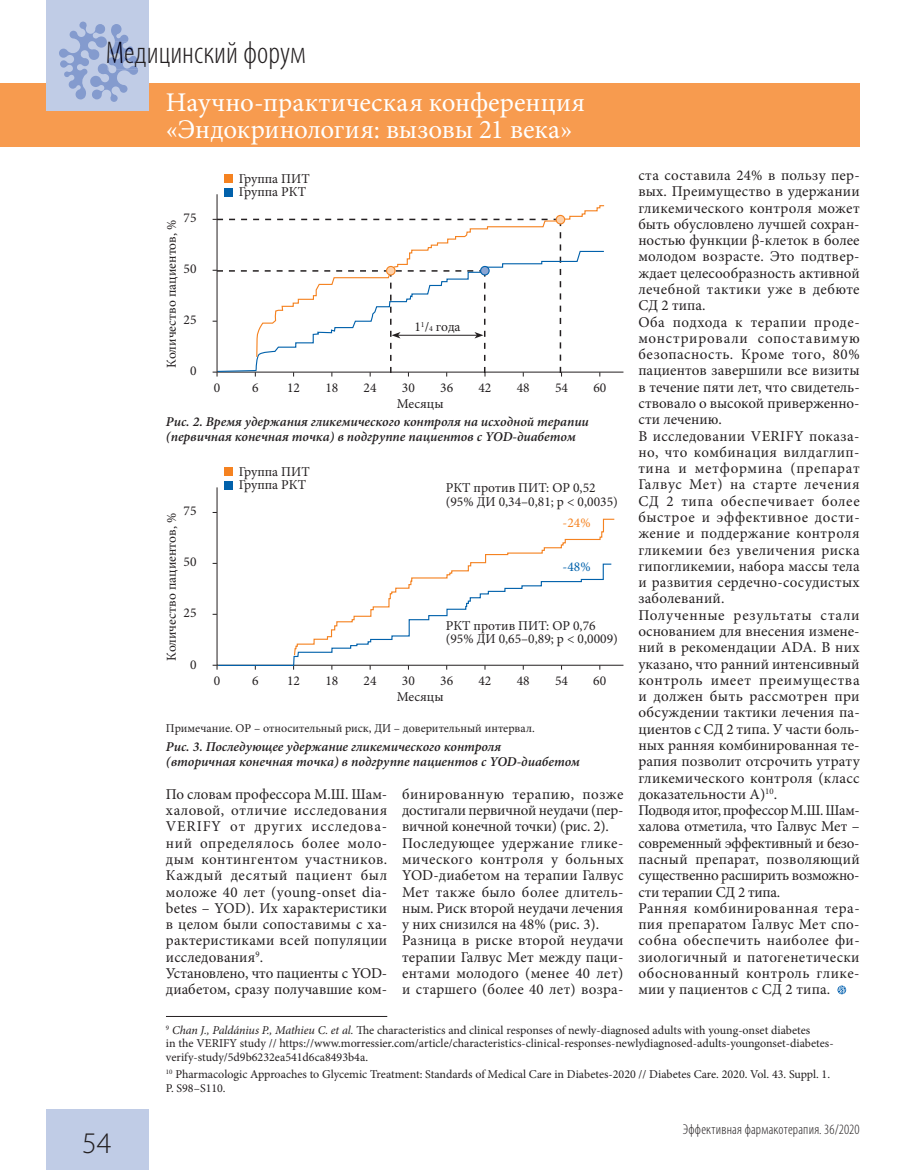
<style>
.page{position:relative;width:915px;height:1170px;background:#fff}
.page>*{position:absolute;margin:0;border:0;box-sizing:border-box;transform-origin:0 0}
.t1{font:300 condensed 31.5px "Myriad Pro";color:#231f20}
.t2{font:300 30px "Myriad Pro";color:#231f20}
.t3{font:27px/27px "Minion Pro";color:#fff}
.t4{font:15px/16.4px "Minion Pro";letter-spacing:.015em;color:#231f20}
.t5{font:300 condensed 14.25px "Myriad Pro";letter-spacing:.015em;color:#231f20}
.t6{font:13.5px/13.5px "Minion Pro";color:#231f20}
.t7{font:italic 600 13.5px/15px "Minion Pro";color:#231f20}
.t8{font:13.5px "Minion Pro";color:#f58220}
.t9{font:13.5px "Minion Pro";color:#0161ab}
.t10{font:12px/13.5px "Minion Pro";color:#231f20}
.t11{font:italic 12px "Minion Pro";letter-spacing:-.01em;color:#231f20}
.s1{font-size:7.8px}
</style>
<div class="page">
<div style="left:0;top:83px;width:859px;height:64px;background:#f79b4f"></div>
<div style="left:47px;top:0;width:102px;height:111px;background:#c0cce6"></div>
<div style="left:47px;top:1108px;width:102px;height:61px;background:#c0cce6"></div>
<svg style="left:59px;top:22px;width:79px;height:80px"></svg>
<div style="left:224px;top:174px;width:8px;height:9px;background:#f58220"></div>
<div style="left:224px;top:188px;width:8px;height:8px;background:#0161ab"></div>
<div style="left:224px;top:467px;width:8px;height:9px;background:#f58220"></div>
<div style="left:224px;top:481px;width:8px;height:8px;background:#0161ab"></div>
<svg style="left:212px;top:219px;width:350px;height:157px"></svg>
<svg style="left:217px;top:250px;width:387px;height:122px"></svg>
<svg style="left:255px;top:205px;width:350px;height:153px"></svg>
<div style="left:556px;top:215px;width:8px;height:9px;background:#fdd1aa;border-radius:50%"></div>
<div style="left:555px;top:215px;width:10px;height:9px;border:1px solid #f58220;border-radius:50%"></div>
<div style="left:386px;top:266px;width:9px;height:9px;background:#fdd1aa;border-radius:50%"></div>
<div style="left:386px;top:266px;width:9px;height:9px;border:1px solid #f58220;border-radius:50%"></div>
<svg style="left:212px;top:563px;width:400px;height:106px"></svg>
<svg style="left:293px;top:518px;width:322px;height:138px"></svg>
<hr style="left:166px;top:1016px;width:221px;height:1px;background:#231f20">
<svg style="left:837px;top:985px;width:8px;height:8px"></svg>
<h1 class="t1" style="left:106px;top:34px;width:201px">Медицинский форум</h1>
<h3 class="t3" style="left:166px;top:89px;width:420px">Научно-практическая конференция «Эндокринология: вызовы 21 века»</h3>
<p class="t6" style="left:183px;top:211px;width:14px">75</p>
<p class="t6" style="left:165px;top:368px;width:149px;rotate:-90deg">Количество пациентов, %</p>
<p class="t6" style="left:183px;top:262px;width:14px">50</p>
<p class="t6" style="left:183px;top:313px;width:14px">25</p>
<p class="t6" style="left:190px;top:364px;width:8px">0</p>
<p class="t6" style="left:239px;top:172px;width:72px">Группа ПИТ<br>Группа РКТ</p>
<p class="t6" style="left:414px;top:320px;width:48px">1<sup>1</sup>/<span class="s1">4</span> года</p>
<p class="t6" style="left:214px;top:380px;width:8px">0</p>
<p class="t6" style="left:252px;top:380px;width:8px">6</p>
<p class="t6" style="left:287px;top:380px;width:14px">12</p>
<p class="t6" style="left:325px;top:380px;width:14px">18</p>
<p class="t6" style="left:363px;top:380px;width:14px">24</p>
<p class="t6" style="left:402px;top:380px;width:14px">30</p>
<p class="t6" style="left:440px;top:380px;width:14px">36</p>
<p class="t6" style="left:478px;top:380px;width:14px">42</p>
<p class="t6" style="left:516px;top:380px;width:14px">48</p>
<p class="t6" style="left:555px;top:380px;width:14px">54</p>
<p class="t6" style="left:593px;top:380px;width:14px">60</p>
<p class="t6" style="left:396px;top:397px;width:48px">Месяцы</p>
<p class="t7" style="left:166px;top:413px;width:424px">Рис. 2. Время удержания гликемического контроля на исходной терапии (первичная конечная точка) в подгруппе пациентов с YOD-диабетом</p>
<p class="t6" style="left:183px;top:504px;width:14px">75</p>
<p class="t6" style="left:165px;top:661px;width:149px;rotate:-90deg">Количество пациентов, %</p>
<p class="t6" style="left:183px;top:555px;width:14px">50</p>
<p class="t6" style="left:183px;top:606px;width:14px">25</p>
<p class="t6" style="left:190px;top:657px;width:8px">0</p>
<p class="t6" style="left:239px;top:465px;width:72px">Группа ПИТ<br>Группа РКТ</p>
<p class="t6" style="left:445px;top:481px;width:173px">РКТ против ПИТ: ОР 0,52 (95% ДИ 0,34–0,81; p &lt; 0,0035)</p>
<p class="t8" style="left:562px;top:513px;width:29px">-24%</p>
<p class="t9" style="left:562px;top:557px;width:29px">-48%</p>
<p class="t6" style="left:445px;top:618px;width:173px">РКТ против ПИТ: ОР 0,76 (95% ДИ 0,65–0,89; p &lt; 0,0009)</p>
<p class="t6" style="left:214px;top:673px;width:8px">0</p>
<p class="t6" style="left:252px;top:673px;width:8px">6</p>
<p class="t6" style="left:287px;top:673px;width:14px">12</p>
<p class="t6" style="left:325px;top:673px;width:14px">18</p>
<p class="t6" style="left:363px;top:673px;width:14px">24</p>
<p class="t6" style="left:402px;top:673px;width:14px">30</p>
<p class="t6" style="left:440px;top:673px;width:14px">36</p>
<p class="t6" style="left:478px;top:673px;width:14px">42</p>
<p class="t6" style="left:516px;top:673px;width:14px">48</p>
<p class="t6" style="left:555px;top:673px;width:14px">54</p>
<p class="t6" style="left:593px;top:673px;width:14px">60</p>
<p class="t6" style="left:396px;top:690px;width:48px">Месяцы</p>
<p class="t10" style="left:166px;top:721px;width:370px">Примечание. ОР – относительный риск, ДИ – доверительный интервал.</p>
<p class="t7" style="left:166px;top:739px;width:415px">Рис. 3. Последующее удержание гликемического контроля<br>(вторичная конечная точка) в подгруппе пациентов с YOD-диабетом</p>
<p class="t4" style="left:166px;top:786px;width:223px">По словам профессора М.Ш. Шам&shy;халовой, отличие исследования<br>VERIFY от других исследова&shy;ний определялось более моло&shy;дым контингентом участников.<br>Каждый десятый пациент был моложе 40 лет (young-onset dia&shy;betes – YOD). Их характеристики в целом были сопоставимы с ха&shy;рактеристиками всей популяции исследования<sup>9</sup>.<br>Установлено, что пациенты с YOD&shy;диабетом, сразу получавшие ком-</p>
<p class="t4" style="left:402px;top:786px;width:223px">бинированную терапию, позже достигали первичной не удачи (пер&shy;вичной конечной точки) (рис. 2).<br>Последующее удержание глике&shy;мического контроля у больных<br>YOD-диабетом на терапии Галвус<br>Мет также было более длитель&shy;ным. Риск второй неудачи лечения у них снизился на 48% (рис. 3).<br>Разница в риске второй неудачи терапии Галвус Мет между паци&shy;ентами молодого (менее 40 лет) и старшего (более 40 лет) возра-</p>
<p class="t4" style="left:638px;top:167px;width:223px">ста составила 24% в пользу пер&shy;вых. Преимущество в удержании гликемического контроля может быть обусловлено лучшей сохран&shy;ностью функции β-клеток в более молодом возрасте. Это подтвер&shy;ждает целесообразность активной лечебной тактики уже в дебюте<br>СД 2 типа.<br>Оба подхода к терапии проде&shy;монстрировали сопоставимую безопасность. Кроме того, 80% пациентов завершили все визиты в течение пяти лет, что свидетель&shy;ствовало о высокой приверженно&shy;сти лечению.<br>В исследовании VERIFY показа&shy;но, что комбинация вилдаглип&shy;тина и метформина (препарат<br>Галвус Мет) на старте лечения<br>СД 2 типа обеспечивает более быстрое и эффективное дости&shy;жение и поддержание контроля гликемии без увеличения риска гипогликемии, набора массы тела и развития сердечно-сосудистых заболеваний.<br>Полученные результаты стали основанием для внесения измене&shy;ний в рекомендации ADA. В них указано, что ранний интенсивный контроль имеет преимущества и должен быть рассмотрен при обсуждении тактики лечения па&shy;циентов с СД 2 типа. У части боль&shy;ных ранняя комбинированная те&shy;рапия позволит отсрочить утрату гликемического контроля (класс доказательности А)<sup>10</sup>.<br>Подводя итог, профессор М.Ш. Шам - халова отметила, что Галвус Мет – современный эффективный и безо&shy;пасный препарат, позволяющий существенно расширить возможно&shy;сти терапии СД 2 типа.<br>Ранняя комбинированная тера&shy;пия препаратом Галвус Мет спо&shy;собна обеспечить наиболее фи&shy;зиологичный и патогенетически обоснованный контроль глике&shy;мии у пациентов с СД 2 типа.</p>
<h2 class="t2" style="left:82px;top:1125px;width:31px">54</h2>
<p class="t10" style="left:166px;top:1023px;width:669px;text-indent:203px">e characteristics and clinical responses of newly-diagnosed adults with young-onset diabetes<br>in the VERIFY study // https://www.morressier.com/article/characteristics-clinical-responses-newlydiagnosed-adults-youngonset-diabetes&shy;verify-study/5d9b6232ea541d6ca8493b4a.</p>
<p class="t10" style="left:166px;top:1067px;width:665px"><sup>10</sup> Pharmacologic Approaches to Glycemic Treatment: Standards of Medical Care in Diabetes-2020 // Diabetes Care. 2020. Vol. 43. Suppl. 1.<br>P. S98–S110.</p>
<p class="t11" style="left:166px;top:1021px;width:189px"><sup>9</sup> Chan J., Paldánius P., Mathieu C. et al.</p>
<p class="t5" style="left:682px;top:1120px;width:178px">Эффективная фармакотерапия. 36/2020</p>
</div>
